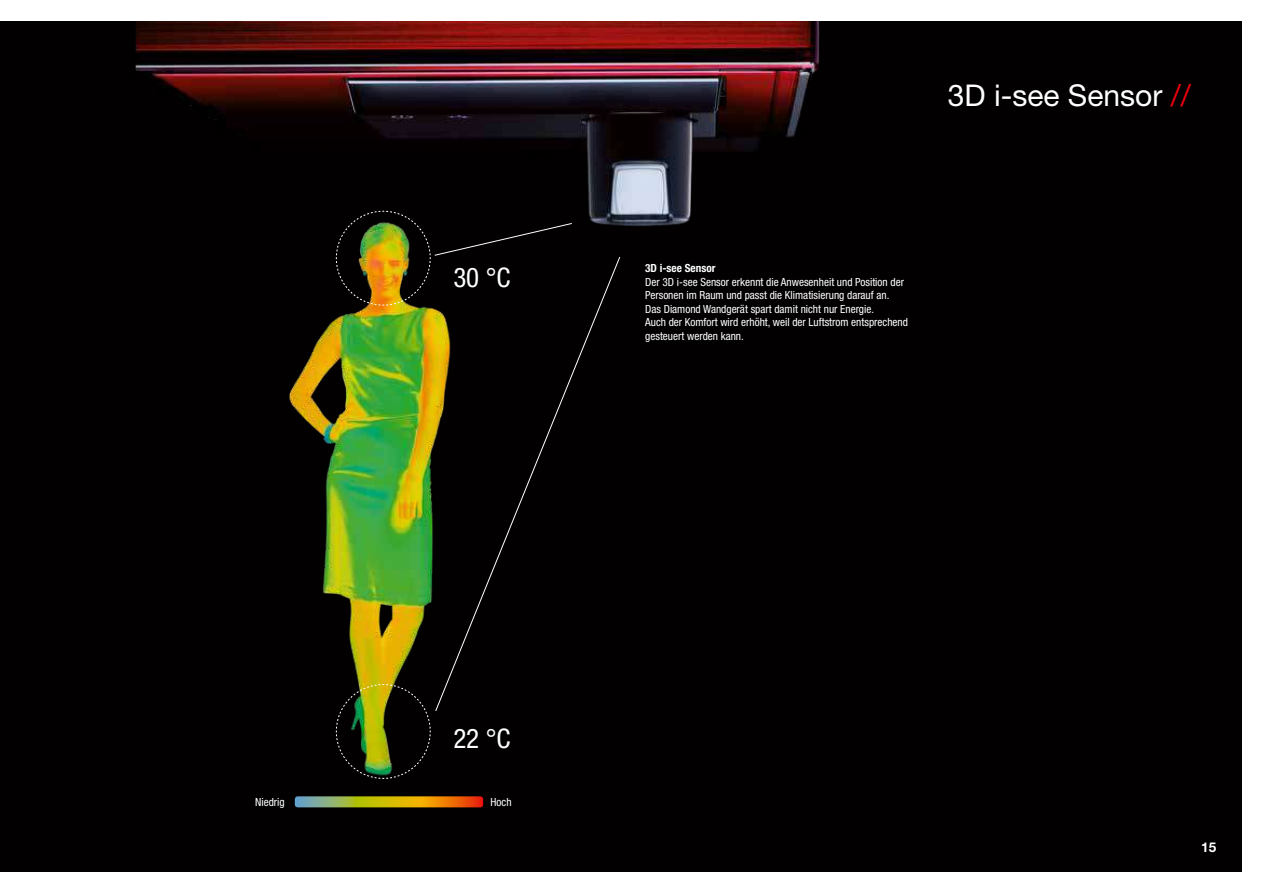
<style>
.page{position:relative;width:1263px;height:893px;background:#fff}
.page>*{position:absolute;margin:0;border:0;box-sizing:border-box;transform-origin:0 0}
.t1{font:30px "Helvetica Neue LT Pro";color:#fff}
.t2{font:condensed 27px "Helvetica Neue LT Pro";color:#fff}
.t3{font:700 13.5px "Helvetica Neue LT Pro";color:#fff}
.t4{font:condensed 11.25px/13.5px "Helvetica Neue LT Pro";color:#fff}
.t5{font:700 condensed 11.25px "Helvetica Neue LT Pro";color:#fff}
.s1{color:#e7000e}
</style>
<div class="page">
<div style="left:0;top:21px;width:1242px;height:851px;background:#020000"></div>
<img style="left:323px;top:496px;width:110px;height:237px">
<img style="left:135px;top:21px;width:684px;height:475px">
<img style="left:336px;top:684px;width:95px;height:95px">
<svg style="left:295px;top:796px;width:188px;height:11px;background:#bd9829"></svg>
<img style="left:336px;top:210px;width:237px;height:96px">
<svg style="left:435px;top:256px;width:186px;height:455px"></svg>
<h2 class="t2" style="left:453px;top:262px;width:59px">30 °C</h2>
<h1 class="t1" style="left:948px;top:77px;width:244px">3D i-see Sensor <span class="s1">//</span></h1>
<p class="t5" style="left:645px;top:261px;width:72px">3D i-see Sensor</p>
<p class="t4" style="left:645px;top:275px;width:264px">Der 3D i-see Sensor erkennt die Anwesenheit und Position der Personen im Raum und passt die Klimatisierung darauf an.<br>Das Diamond Wandgerät spart damit nicht nur Energie.<br>Auch der Komfort wird erhöht, weil der Luftstrom entsprechend gesteuert werden kann.</p>
<h2 class="t2" style="left:453px;top:723px;width:59px">22 °C</h2>
<p class="t4" style="left:255px;top:795px;width:31px">Niedrig</p>
<p class="t4" style="left:491px;top:795px;width:23px">Hoch</p>
<p class="t3" style="left:1201px;top:838px;width:17px">15</p>
</div>
